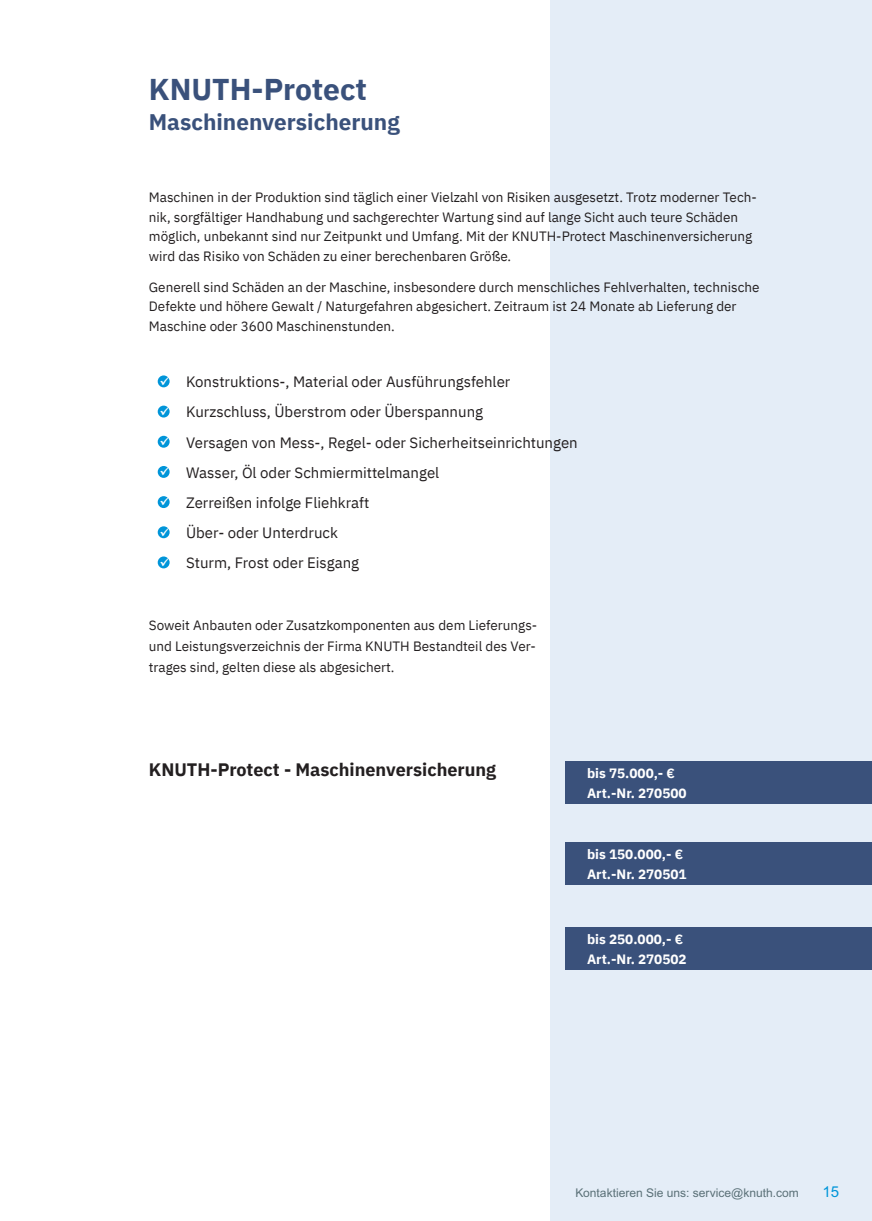
<style>
.page{position:relative;width:872px;height:1221px;background:#fff}
.page>*{position:absolute;margin:0;border:0;box-sizing:border-box;transform-origin:0 0}
.t1{font:700 30px "IBM Plex Sans";color:#3a517b}
.t2{font:700 22.5px "IBM Plex Sans";color:#3a517b}
.t3{font:700 18px "IBM Plex Sans";color:#231f20}
.t4{font:15px/30.2px "IBM Plex Sans";color:#231f20}
.t5{font:15px "Arial MT Pro";color:#0095d9}
.t6{font:13.5px/19.5px "IBM Plex Sans";color:#231f20}
.t7{font:700 13.5px/19.2px "IBM Plex Sans";color:#fff}
.t8{font:12px "Arial MT Pro";color:#5a7077}
</style>
<div class="page">
<div style="left:551px;top:0;width:321px;height:1220px;background:#e4edf7"></div>
<div style="left:566px;top:761px;width:306px;height:43px;background:#3a517b"></div>
<div style="left:566px;top:842px;width:306px;height:42px;background:#3a517b"></div>
<div style="left:566px;top:927px;width:306px;height:42px;background:#3a517b"></div>
<div style="left:158px;top:375px;width:12px;height:12px;background:#0095d9;border-radius:50%"></div>
<div style="left:158px;top:405px;width:12px;height:12px;background:#0095d9;border-radius:50%"></div>
<div style="left:158px;top:436px;width:12px;height:11px;background:#0095d9;border-radius:50%"></div>
<svg style="left:158px;top:466px;width:12px;height:12px"></svg>
<div style="left:158px;top:496px;width:12px;height:12px;background:#0095d9;border-radius:50%"></div>
<div style="left:158px;top:526px;width:12px;height:12px;background:#0095d9;border-radius:50%"></div>
<div style="left:158px;top:556px;width:12px;height:12px;background:#0095d9;border-radius:50%"></div>
<svg style="left:160px;top:376px;width:10px;height:9px"></svg>
<svg style="left:160px;top:406px;width:10px;height:9px"></svg>
<svg style="left:160px;top:436px;width:10px;height:9px"></svg>
<svg style="left:160px;top:466px;width:10px;height:9px"></svg>
<svg style="left:160px;top:496px;width:10px;height:9px"></svg>
<svg style="left:160px;top:526px;width:10px;height:10px"></svg>
<svg style="left:160px;top:556px;width:10px;height:10px"></svg>
<h1 class="t1" style="left:149px;top:65px;width:220px">KNUTH-Protect</h1>
<h2 class="t2" style="left:149px;top:104px;width:252px">Maschinenversicherung</h2>
<p class="t6" style="left:149px;top:186px;width:609px">Maschinen in der Produktion sind täglich einer Vielzahl von Risiken ausgesetzt. Trotz moderner Tech&shy;nik, sorgfältiger Handhabung und sachgerechter Wartung sind auf lange Sicht auch teure Schäden möglich, unbekannt sind nur Zeitpunkt und Umfang. Mit der KNUTH-Protect Maschinenversicherung wird das Risiko von Schäden zu einer berechenbaren Größe.</p>
<p class="t6" style="left:149px;top:276px;width:612px">Generell sind Schäden an der Maschine, insbesondere durch menschliches Fehlverhalten, technische<br>Defekte und höhere Gewalt / Naturgefahren abgesichert. Zeitraum ist 24 Monate ab Lieferung der<br>Maschine oder 3600 Maschinenstunden.</p>
<p class="t4" style="left:186px;top:365px;width:393px">Konstruktions-, Material oder Ausführungsfehler Kurzschluss, Überstrom oder Überspannung<br>Versagen von Mess-, Regel- oder Sicherheitseinrichtungen Wasser, Öl oder Schmiermittelmangel<br>Zerreißen infolge Fliehkraft<br>Über- oder Unterdruck<br>Sturm, Frost oder Eisgang</p>
<p class="t6" style="left:149px;top:614px;width:390px;line-height:21px;text-align:justify">Soweit Anbauten oder Zusatzkomponenten aus dem Lieferungs&shy;und Leistungsverzeichnis der Firma KNUTH Bestandteil des Ver&shy;trages sind, gelten diese als abgesichert.</p>
<h3 class="t3" style="left:149px;top:754px;width:349px">KNUTH-Protect - Maschinenversicherung</h3>
<p class="t7" style="left:587px;top:762px;width:101px">bis 75.000,- €<br>Art.-Nr. 270500</p>
<p class="t7" style="left:587px;top:843px;width:101px">bis 150.000,- €<br>Art.-Nr. 270501</p>
<p class="t7" style="left:587px;top:928px;width:101px">bis 250.000,- €<br>Art.-Nr. 270502</p>
<p class="t8" style="left:575px;top:1185px;width:225px">Kontaktieren Sie uns: service@knuth.com</p>
<p class="t5" style="left:822px;top:1182px;width:18px">15</p>
</div>
